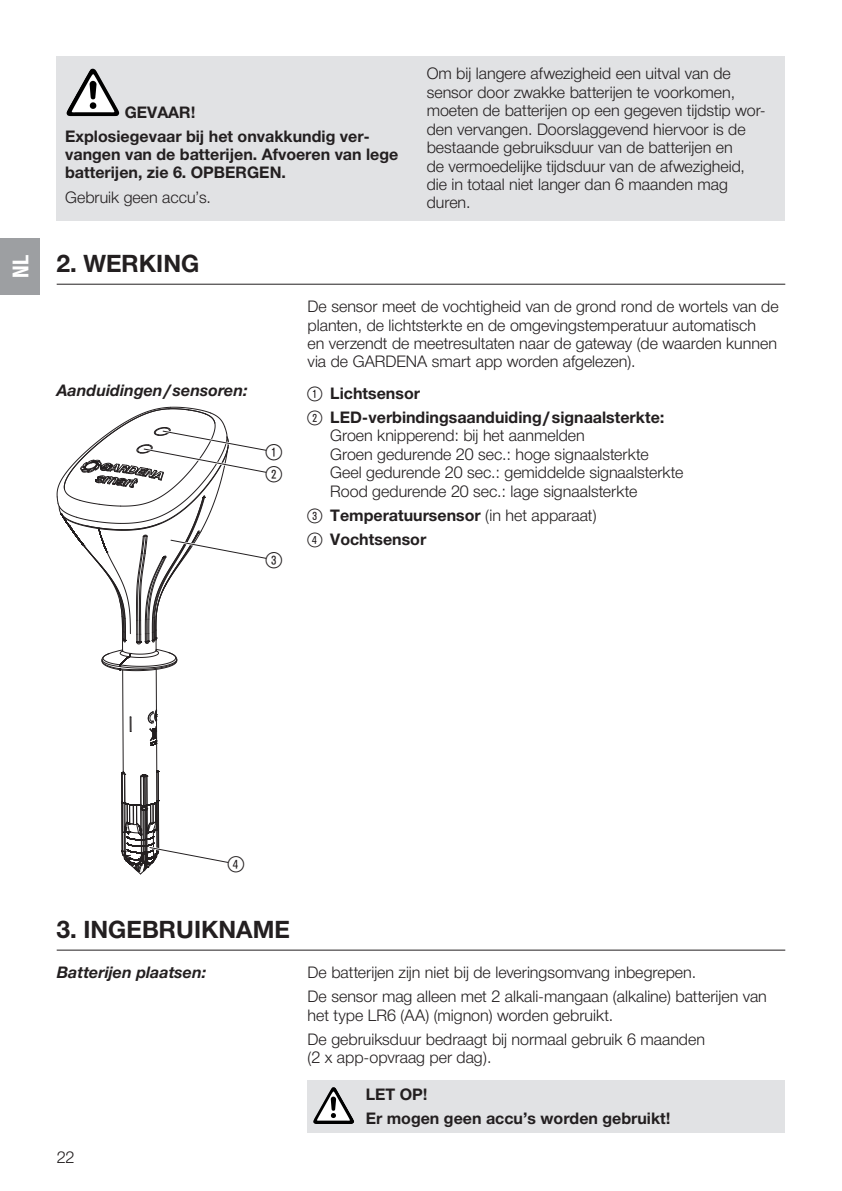
<style>
.page{position:relative;width:842px;height:1191px;background:#fff}
.page>*{position:absolute;margin:0;border:0;box-sizing:border-box;transform-origin:0 0}
.t1{font:700 24px "Gardena Sans";color:#231f20}
.t2{font:22px/22px "Ziffernim Kreisund Quadrat BQ";color:#231f20}
.t3{font:700 22px "Gardena Sans Cond";color:#fff}
.t4{font:16px/18.4px "Gardena Sans";color:#231f20}
.t5{font:700 16px/24px "Gardena Sans";color:#231f20}
.t6{font:italic 700 16px "Gardena Sans";color:#231f20}
.s1{font-family:"Ziffernim Kreisund Quadrat BQ";font-weight:400;font-size:20px}
.s2{font-weight:400}
</style>
<div class="page">
<div style="left:57px;top:57px;width:728px;height:164px;background:#e1e2e4"></div>
<img style="left:69px;top:69px;width:23px;height:39px">
<hr style="left:57px;top:284px;width:728px;height:1px;background:#231f20">
<hr style="left:122px;top:670px;width:2px;height:102px;background:#231f20">
<hr style="left:156px;top:721px;width:1px;height:80px;background:#231f20">
<hr style="left:156px;top:669px;width:1px;height:41px;background:#231f20">
<svg style="left:147px;top:707px;width:11px;height:39px"></svg>
<svg style="left:130px;top:716px;width:2px;height:16px"></svg>
<svg style="left:121px;top:769px;width:108px;height:105px"></svg>
<svg style="left:57px;top:407px;width:210px;height:264px"></svg>
<div style="left:308px;top:1080px;width:477px;height:52px;background:#e1e2e4"></div>
<hr style="left:57px;top:949px;width:728px;height:1px;background:#231f20">
<img style="left:313px;top:1087px;width:20px;height:35px">
<div style="left:0;top:238px;width:40px;height:57px;background:#9d9fa2"></div>
<h2 class="t3" style="left:5px;top:278px;width:24px;rotate:-90deg">NL</h2>
<p class="t5" style="left:65px;top:99px;width:304px;text-indent:60px">GEVAAR!<br>Explosiegevaar bij het onvakkundig ver-</p>
<p class="t5" style="left:65px;top:144px;width:335px;line-height:18.4px">vangen van de batterijen. Afvoeren van lege batterijen, zie 6. OPBERGEN.</p>
<p class="t4" style="left:65px;top:187px;width:147px">Gebruik geen accu’s.</p>
<h1 class="t1" style="left:57px;top:246px;width:144px">2. WERKING</h1>
<p class="t4" style="left:427px;top:64px;width:340px">Om bij langere afwezigheid een uitval van de sensor door zwakke batterijen te voorkomen, moeten de batterijen op een gegeven tijdstip wor&shy;den vervangen. Doorslaggevend hiervoor is de bestaande gebruiksduur van de batterijen en<br>de vermoedelijke tijdsduur van de afwezigheid, die in totaal niet langer dan 6 maanden mag duren.</p>
<p class="t6" style="left:57px;top:378px;width:192px">Aanduidingen/sensoren:</p>
<h2 class="t2" style="left:266px;top:441px;width:18px">1<br>2</h2>
<h2 class="t2" style="left:266px;top:549px;width:18px">3</h2>
<p class="t4" style="left:308px;top:296px;width:473px">De sensor meet de vochtigheid van de grond rond de wortels van de planten, de lichtsterkte en de omgevingstemperatuur automatisch<br>en verzendt de meetresultaten naar de gateway (de waarden kunnen via de GARDENA smart app worden afgelezen).</p>
<p class="t5" style="left:308px;top:380px;width:358px"><span class="s1">(1)</span> Lichtsensor<br><span class="s1">(2)</span> LED-verbindingsaanduiding/signaalsterkte:</p>
<p class="t4" style="left:330px;top:426px;width:355px">Groen knipperend: bij het aanmelden<br>Groen gedurende 20 sec.: hoge signaalsterkte Geel gedurende 20 sec.: gemiddelde signaalsterkte Rood gedurende 20 sec.: lage signaalsterkte</p>
<p class="t5" style="left:308px;top:502px;width:290px"><span class="s1">(3)</span> Temperatuursensor <span class="s2">(in het apparaat) </span><span class="s1">(4)</span> Vochtsensor</p>
<h2 class="t2" style="left:228px;top:853px;width:18px">4</h2>
<h1 class="t1" style="left:57px;top:912px;width:235px">3. INGEBRUIKNAME</h1>
<p class="t6" style="left:57px;top:960px;width:151px">Batterijen plaatsen:</p>
<p class="t4" style="left:308px;top:959px;width:461px;line-height:24px">De batterijen zijn niet bij de leveringsomvang inbegrepen.<br>De sensor mag alleen met 2 alkali-mangaan (alkaline) batterijen van</p>
<p class="t4" style="left:308px;top:1002px;width:399px;line-height:24px">het type LR6 (AA) (mignon) worden gebruikt.<br>De gebruiksduur bedraagt bij normaal gebruik 6 maanden</p>
<p class="t4" style="left:308px;top:1047px;width:185px">(2 x app-opvraag per dag).</p>
<p class="t5" style="left:366px;top:1081px;width:306px">LET OP!<br>Er mogen geen accu’s worden gebruikt!</p>
<p class="t4" style="left:57px;top:1147px;width:19px">22</p>
</div>
